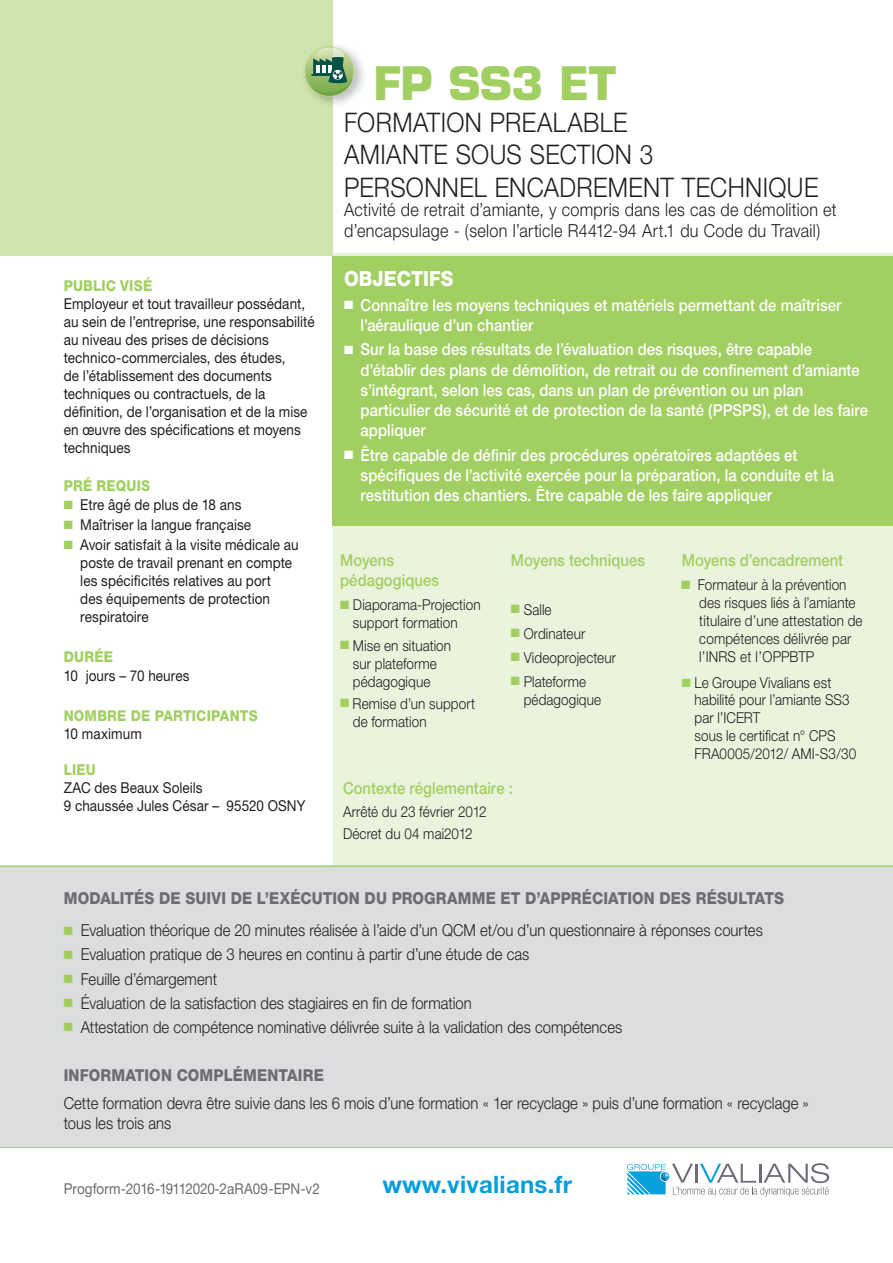
<style>
.page{position:relative;width:893px;height:1263px;background:#fff}
.page>*{position:absolute;margin:0;border:0;box-sizing:border-box;transform-origin:0 0}
.t1{font:700 45px "Eurostile";letter-spacing:-.02em;color:#a2cf62}
.t2{font:300 27px/32.4px "Helvetica Neue";letter-spacing:.015em;color:#231f20;scale:.9 1}
.t3{font:700 24px "Helvetica Neue";letter-spacing:.01em;color:#069edb}
.t4{font:800 21px "Helvetica Neue";letter-spacing:.005em;color:#fff;scale:.9 1}
.t5{font:300 18px/21px "Helvetica Neue";letter-spacing:.02em;color:#231f20;scale:.9 1}
.t6{font:500 16.5px/20.2px "Helvetica Neue";letter-spacing:.005em;color:#fff;scale:.9 1}
.t7{font:300 16.5px/19.8px "Helvetica Neue";color:#231f20;scale:.9 1}
.t8{font:800 16.5px "Helvetica Neue";letter-spacing:.01em;color:#6c6d70;scale:.9 1}
.t9{font:500 16.5px/19.8px "Helvetica Neue";letter-spacing:.005em;color:#a2cf62;scale:.9 1}
.t10{font:15px/18px "Helvetica Neue";letter-spacing:.005em;color:#231f20;scale:.9 1}
.t11{font:300 15px/18px "Helvetica Neue";letter-spacing:.005em;color:#231f20;scale:.9 1}
.t12{font:800 15px "Helvetica Neue";letter-spacing:.015em;color:#a2cf62;scale:.9 1}
.t13{font:15px "Helvetica Neue";letter-spacing:-.005em;color:#6c6d70;scale:.9 1}
.s1{color:#a2cf62}
</style>
<div class="page">
<div style="left:0;top:254px;width:893px;height:660px;background:#eaf3dc"></div>
<div style="left:0;top:254px;width:332px;height:640px;background:#fff"></div>
<hr style="left:0;top:865px;width:893px;height:2px;background:#a2cf62">
<svg style="left:627px;top:1163px;width:202px;height:33px"></svg>
<div style="left:333px;top:256px;width:560px;height:269px;background:#a2cf62"></div>
<hr style="left:0;top:1146px;width:893px;height:2px;background:#a2cf62">
<div style="left:0;top:867px;width:893px;height:279px;background:#dcdddf"></div>
<div style="left:0;top:0;width:333px;height:256px;background:#cfe4ae"></div>
<img style="left:304px;top:45px;width:60px;height:60px">
<svg style="left:305px;top:47px;width:49px;height:50px"></svg>
<p class="t12" style="left:64px;top:276px;width:100px">PUBLIC VISÉ</p>
<p class="t10" style="left:64px;top:294px;width:280px">Employeur et tout travailleur possédant, au sein de l’entreprise, une responsabilité au niveau des prises de décisions technico-commerciales, des études,<br>de l’établissement des documents techniques ou contractuels, de la définition, de l’organisation et de la mise en œuvre des spécifications et moyens techniques</p>
<p class="t12" style="left:64px;top:476px;width:98px">PRÉ REQUIS</p>
<p class="t10" style="left:64px;top:496px;width:199px"><span class="s1">■</span> Etre âgé de plus de 18 ans</p>
<p class="t10" style="left:64px;top:516px;width:210px"><span class="s1">■</span> Maîtriser la langue française</p>
<p class="t10" style="left:80px;top:535px;width:244px;text-indent:-16px"><span class="s1">■</span> Avoir satisfait à la visite médicale au poste de travail prenant en compte les spécificités relatives au port<br>des équipements de protection respiratoire</p>
<p class="t12" style="left:64px;top:647px;width:56px">DURÉE</p>
<p class="t10" style="left:64px;top:667px;width:141px">10 jours – 70 heures</p>
<p class="t12" style="left:64px;top:707px;width:217px">NOMBRE DE PARTICIPANTS</p>
<p class="t10" style="left:64px;top:724px;width:88px">10 maximum</p>
<p class="t12" style="left:64px;top:761px;width:37px">LIEU</p>
<p class="t10" style="left:64px;top:778px;width:270px">ZAC des Beaux Soleils<br>9 chaussée Jules César – 95520 OSNY</p>
<h1 class="t1" style="left:374px;top:55px;width:243px">FP SS3 ET</h1>
<h2 class="t2" style="left:344px;top:106px;width:529px">FORMATION PREALABLE<br>AMIANTE SOUS SECTION 3<br>PERSONNEL ENCADREMENT TECHNIQUE</h2>
<p class="t5" style="left:344px;top:199px;width:549px">Activité de retrait d’amiante, y compris dans les cas de démolition et d’encapsulage - (selon l’article R4412-94 Art.1 du Code du Travail)</p>
<h3 class="t4" style="left:344px;top:266px;width:123px">OBJECTIFS</h3>
<p class="t6" style="left:361px;top:294px;width:536px;text-indent:-16px">■ Connaître les moyens techniques et matériels permettant de maîtriser l’aéraulique d’un chantier</p>
<p class="t6" style="left:361px;top:339px;width:565px;text-indent:-16px">■ Sur la base des résultats de l’évaluation des risques, être capable d’établir des plans de démolition, de retrait ou de confinement d’amiante s’intégrant, selon les cas, dans un plan de prévention ou un plan particulier de sécurité et de protection de la santé (PPSPS), et de les faire appliquer</p>
<p class="t6" style="left:361px;top:445px;width:528px;text-indent:-16px">■ Être capable de définir des procédures opératoires adaptées et spécifiques de l’activité exercée pour la préparation, la conduite et la restitution des chantiers. Être capable de les faire appliquer</p>
<p class="t9" style="left:340px;top:550px;width:111px">Moyens pédagogiques</p>
<p class="t11" style="left:353px;top:596px;width:143px;text-indent:-13px"><span class="s1">■</span> Diaporama-Projection support formation</p>
<p class="t11" style="left:340px;top:636px;width:125px;text-align:center"><span class="s1">■</span> Mise en situation sur plateforme pédagogique</p>
<p class="t11" style="left:353px;top:694px;width:137px;text-indent:-13px"><span class="s1">■</span> Remise d’un support de formation</p>
<p class="t9" style="left:511px;top:550px;width:150px">Moyens techniques</p>
<p class="t11" style="left:511px;top:600px;width:47px"><span class="s1">■</span> Salle</p>
<p class="t11" style="left:511px;top:624px;width:84px"><span class="s1">■</span> Ordinateur</p>
<p class="t11" style="left:511px;top:648px;width:118px"><span class="s1">■</span> Videoprojecteur</p>
<p class="t11" style="left:524px;top:672px;width:88px;text-indent:-13px"><span class="s1">■</span> Plateforme pédagogique</p>
<p class="t9" style="left:343px;top:778px;width:190px">Contexte réglementaire :</p>
<p class="t11" style="left:343px;top:800px;width:161px;line-height:22.2px">Arrêté du 23 février 2012<br>Décret du 04 mai2012</p>
<p class="t9" style="left:682px;top:550px;width:181px">Moyens d’encadrement</p>
<p class="t11" style="left:699px;top:576px;width:183px;text-indent:-18px"><span class="s1">■</span> Formateur à la prévention des risques liés à l’amiante titulaire d’une attestation de compétences délivrée par l’INRS et l’OPPBTP</p>
<p class="t11" style="left:694px;top:674px;width:174px;line-height:16.2px;text-indent:-13px"><span class="s1">■</span> Le Groupe Vivalians est habilité pour l’amiante SS3</p>
<p class="t11" style="left:694px;top:708px;width:181px">par l’ICERT<br>sous le certificat n° CPS<br>FRA0005/2012/ AMI-S3/30</p>
<p class="t8" style="left:64px;top:888px;width:802px">MODALITÉS DE SUIVI DE L’EXÉCUTION DU PROGRAMME ET D’APPRÉCIATION DES RÉSULTATS</p>
<p class="t7" style="left:64px;top:920px;width:778px"><span class="s1">■</span> Evaluation théorique de 20 minutes réalisée à l’aide d’un QCM et/ou d’un questionnaire à réponses courtes</p>
<p class="t7" style="left:64px;top:944px;width:519px"><span class="s1">■</span> Evaluation pratique de 3 heures en continu à partir d’une étude de cas</p>
<p class="t7" style="left:64px;top:968px;width:172px"><span class="s1">■</span> Feuille d’émargement</p>
<p class="t7" style="left:64px;top:992px;width:455px"><span class="s1">■</span> Évaluation de la satisfaction des stagiaires en fin de formation</p>
<p class="t7" style="left:64px;top:1016px;width:622px"><span class="s1">■</span> Attestation de compétence nominative délivrée suite à la validation des compétences</p>
<p class="t8" style="left:64px;top:1065px;width:290px">INFORMATION COMPLÉMENTAIRE</p>
<p class="t7" style="left:64px;top:1093px;width:829px">Cette formation devra être suivie dans les 6 mois d’une formation « 1er recyclage » puis d’une formation « recyclage » tous les trois ans</p>
<p class="t13" style="left:64px;top:1180px;width:286px">Progform-2016-19112020-2aRA09-EPN-v2</p>
<h3 class="t3" style="left:382px;top:1170px;width:191px">www.vivalians.fr</h3>
</div>
